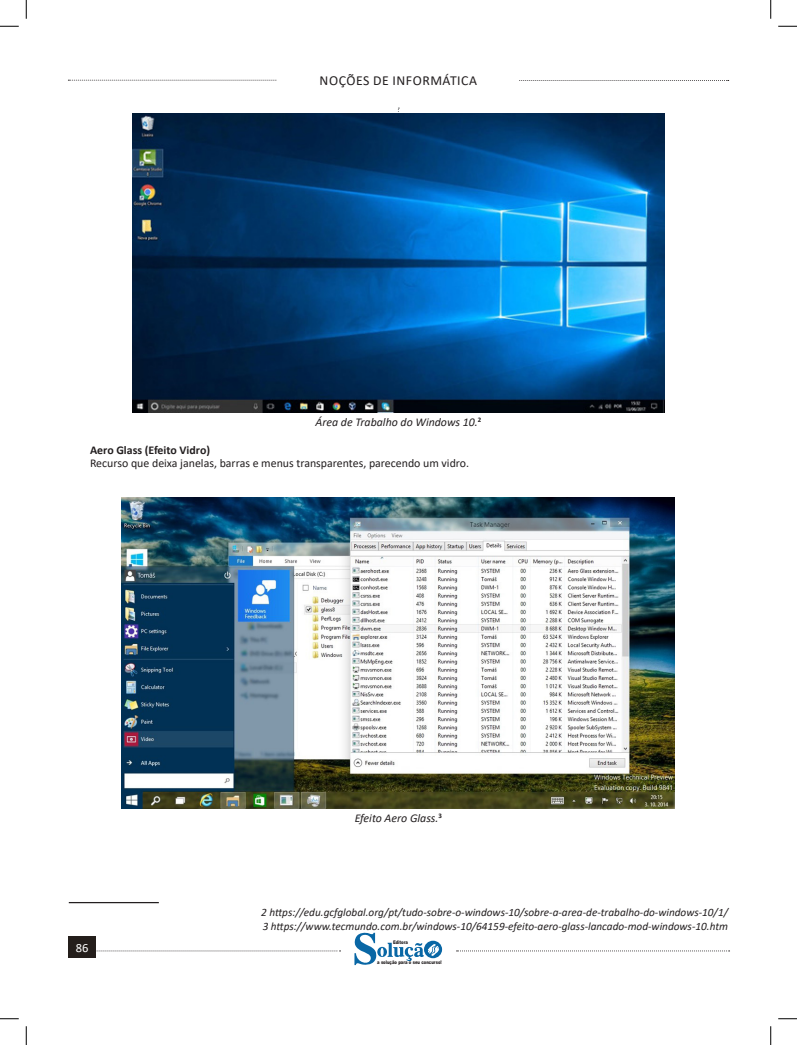
<style>
.page{position:relative;width:797px;height:1045px;background:#fff}
.page>*{position:absolute;margin:0;border:0;box-sizing:border-box;transform-origin:0 0}
.t1{font:13.75px "Calibri";letter-spacing:.04em;color:#231f20}
.t2{font:12.5px "Calibri";color:#fff}
.t3{font:11.88px "Calibri";color:#231f20}
.TITULO_DE_ASSUNTO__CORPO{font:italic 11.88px "Calibri";color:#231f20}
.t4{font:700 11.88px "Calibri";color:#231f20}
.FONT_REF{font:italic 11.25px "Calibri";color:#231f20}
.t5{font:900 5px "Arial";color:#231f20;scale:.76 1}
</style>
<div class="page">
<svg style="left:96px;top:950px;width:244px;height:1px"></svg>
<svg style="left:68px;top:80px;width:209px;height:1px"></svg>
<svg style="left:519px;top:80px;width:209px;height:1px"></svg>
<svg style="left:456px;top:950px;width:273px;height:1px"></svg>
<div style="left:68px;top:936px;width:28px;height:22px;background:#241e1b"></div>
<svg style="left:354px;top:108px;width:88px;height:857px"></svg>
<div style="left:69px;top:113px;width:659px;height:817px;background:#fff"></div>
<img style="left:132px;top:113px;width:532px;height:299px">
<img style="left:122px;top:497px;width:553px;height:311px">
<hr style="left:69px;top:902px;width:90px;height:1px;background:#231f20">
<svg style="left:0;top:25px;width:19px;height:2px"></svg>
<svg style="left:778px;top:25px;width:19px;height:2px"></svg>
<svg style="left:0;top:1018px;width:19px;height:1px"></svg>
<svg style="left:778px;top:1018px;width:19px;height:1px"></svg>
<svg style="left:25px;top:0;width:2px;height:19px"></svg>
<svg style="left:25px;top:1026px;width:2px;height:19px"></svg>
<svg style="left:770px;top:0;width:1px;height:19px"></svg>
<svg style="left:770px;top:1026px;width:1px;height:19px"></svg>
<p class="t1" style="left:319px;top:71px;width:159px">NOÇÕES DE INFORMÁTICA</p>
<p class="TITULO_DE_ASSUNTO__CORPO" style="left:315px;top:414px;width:167px">Área de Trabalho do Windows 10.<sup>2</sup></p>
<p class="t4" style="left:90px;top:441px;width:121px">Aero Glass (Efeito Vidro)</p>
<p class="t3" style="left:90px;top:455px;width:380px">Recurso que deixa janelas, barras e menus transparentes, parecendo um vidro.</p>
<p class="TITULO_DE_ASSUNTO__CORPO" style="left:355px;top:809px;width:89px">Efeito Aero Glass.<sup>3</sup></p>
<p class="t2" style="left:73px;top:940px;width:17px">8686</p>
<p class="FONT_REF" style="left:261px;top:905px;width:468px">2 https://edu.gcfglobal.org/pt/tudo-sobre-o-windows-10/sobre-a-area-de-trabalho-do-windows-10/1/</p>
<p class="FONT_REF" style="left:263px;top:918px;width:467px">3 https://www.tecmundo.com.br/windows-10/64159-efeito-aero-glass-lancado-mod-windows-10.htm</p>
<p class="t5" style="left:393px;top:939px;width:21px">Editora</p>
<p class="t5" style="left:377px;top:959px;width:86px">a solução para o seu concurso!</p>
</div>
